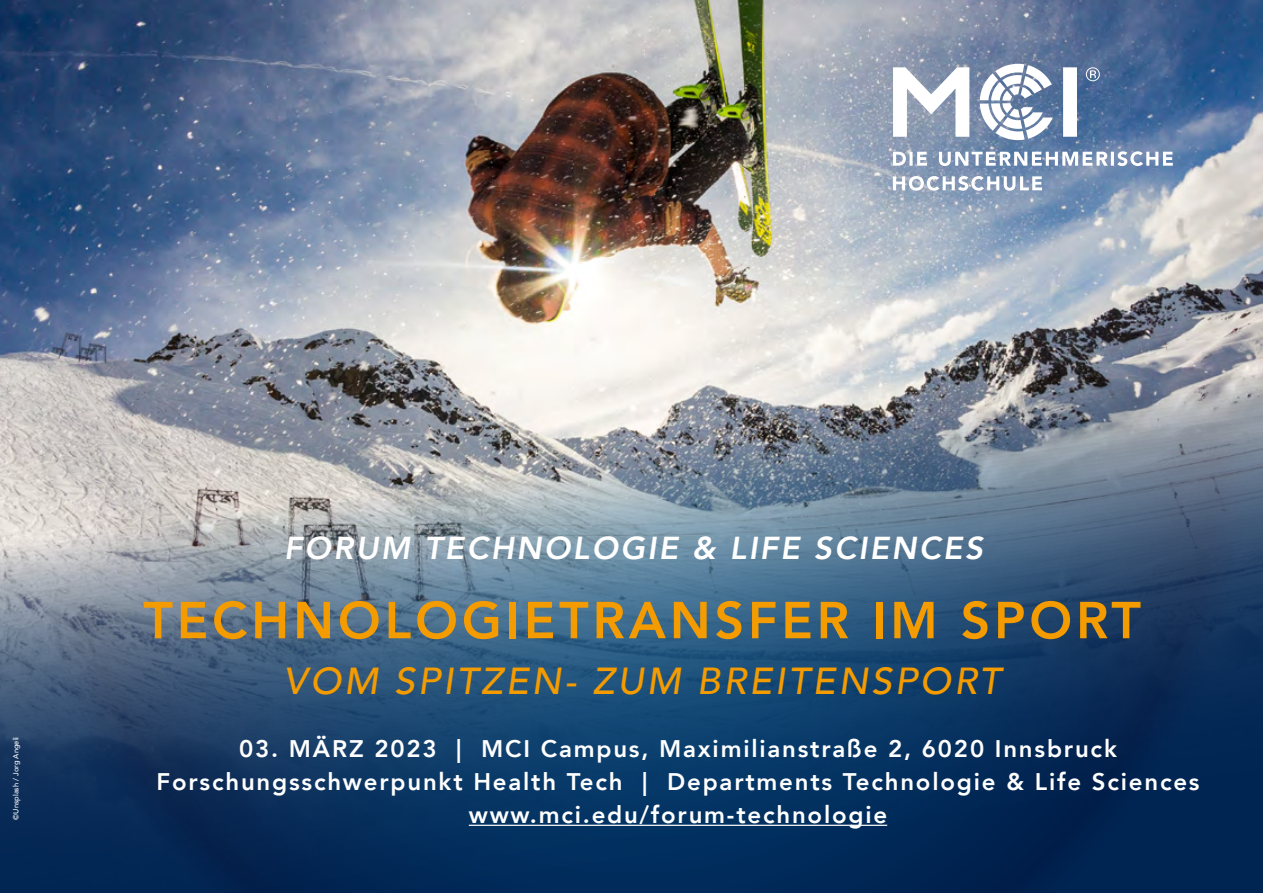
<style>
.page{position:relative;width:1263px;height:893px;background:#fff}
.page>*{position:absolute;margin:0;border:0;box-sizing:border-box;transform-origin:0 0}
.t1{font:800 51.45px "Avenir";letter-spacing:.075em;color:#f49b00}
.t2{font:italic 500 37.65px "Avenir";letter-spacing:.075em;color:#f49b00}
.t3{font:italic 800 31.65px "Avenir";letter-spacing:.075em;color:#fff}
.t4{font:800 24px/33px "Avenir";letter-spacing:.075em;color:#fff;text-align:center}
.t5{font:500 7.5px "Avenir";color:#fff}
</style>
<div class="page">
<img style="left:0;top:0;width:1263px;height:893px">
<hr style="left:469px;top:825px;width:418px;height:1px;background:#fff">
<svg style="left:893px;top:54px;width:316px;height:86px"></svg>
<svg style="left:893px;top:151px;width:280px;height:15px"></svg>
<svg style="left:893px;top:176px;width:149px;height:15px"></svg>
<p class="t5" style="left:9px;top:820px;width:84px;rotate:-90deg">©Unsplash / Jorg Angeli</p>
<h3 class="t3" style="left:284px;top:529px;width:701px">FORUM TECHNOLOGIE &amp; LIFE SCIENCES</h3>
<h1 class="t1" style="left:143px;top:580px;width:999px">TECHNOLOGIETRANSFER IM SPORT</h1>
<h2 class="t2" style="left:284px;top:658px;width:719px">VOM SPITZEN- ZUM BREITENSPORT</h2>
<p class="t4" style="left:156px;top:733px;width:1045px">03. MÄRZ 2023 | MCI Campus, Maximilianstraße 2, 6020 Innsbruck<br>Forschungsschwerpunkt Health Tech | Departments Technologie &amp; Life Sciences www.mci.edu/forum-technologie</p>
</div>
